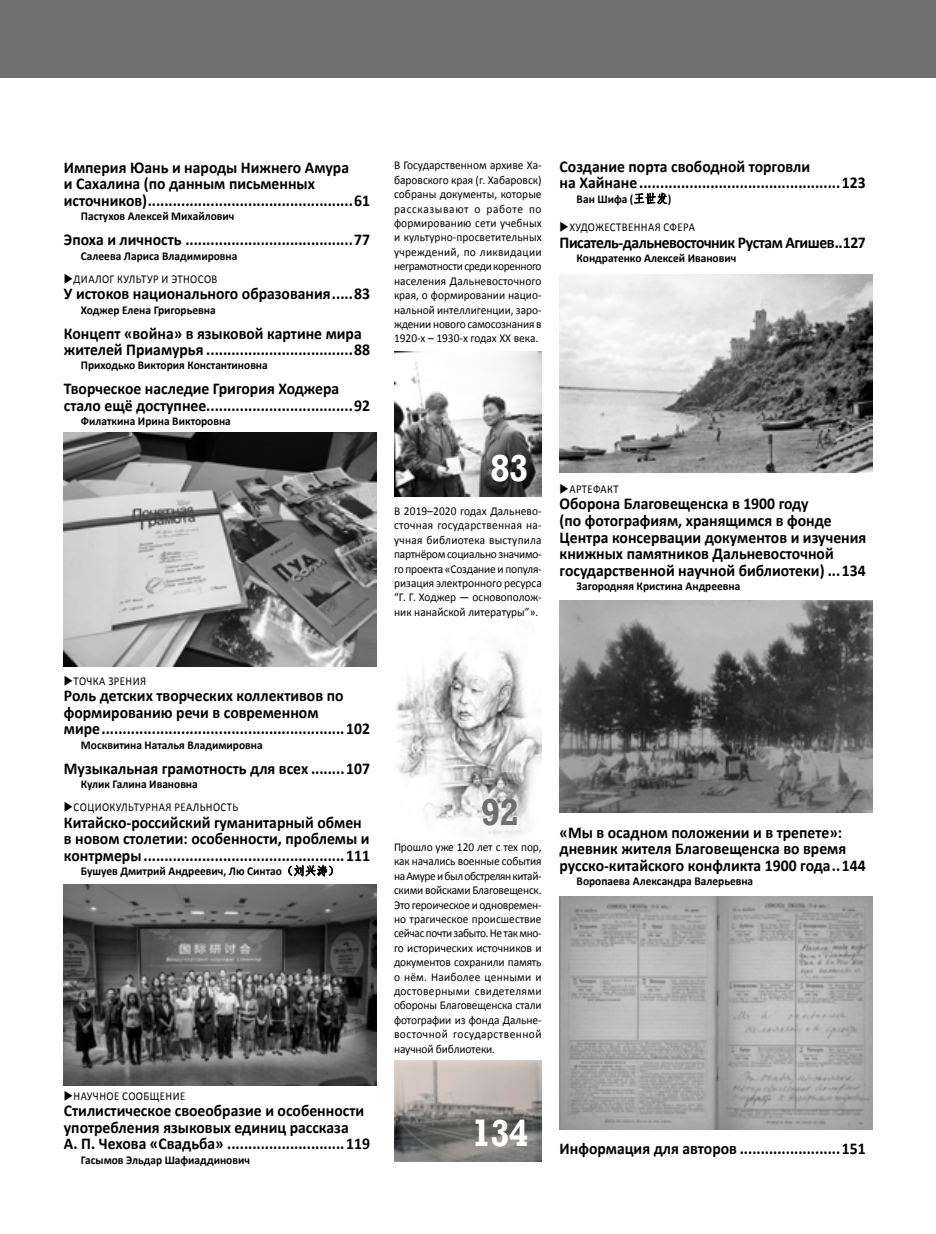
<style>
.page{position:relative;width:936px;height:1234px;background:#fff}
.page>*{position:absolute;margin:0;border:0;box-sizing:border-box;transform-origin:0 0}
.t1{font:700 37.5px "Rodeo";color:#fff;scale:.95 1}
.t2{font:700 37.5px "Rodeo";color:#6f6f6f;scale:.95 1}
.t3{font:700 16.5px/16.5px "Calibri";color:#000;scale:.95 1}
.t4{font:700 16.5px "Calibri";letter-spacing:-.03em;color:#000;scale:.95 1}
.t5{font:12px/14.4px "Calibri";color:#000;text-align:justify;scale:.95 1}
.t6{font:700 12px "Calibri";color:#000;scale:.95 1}
.t7{font:12px "Calibri";letter-spacing:.04em;color:#000;scale:.9 1}
.t8{font:12px "Calibri";letter-spacing:.03em;color:#000;scale:.9 1}
.s1{font-family:"Fang Song";font-weight:400}
</style>
<div class="page">
<div style="left:0;top:0;width:935px;height:78px;background:#6f6f6f"></div>
<svg style="left:288px;top:864px;width:45px;height:12px"></svg>
<svg style="left:634px;top:192px;width:33px;height:12px"></svg>
<img style="left:394px;top:352px;width:147px;height:144px">
<img style="left:396px;top:648px;width:145px;height:187px">
<img style="left:64px;top:884px;width:312px;height:200px">
<img style="left:64px;top:432px;width:312px;height:234px">
<img style="left:559px;top:600px;width:313px;height:212px">
<img style="left:394px;top:1060px;width:147px;height:101px">
<img style="left:559px;top:896px;width:313px;height:233px">
<img style="left:559px;top:274px;width:313px;height:198px">
<p class="t3" style="left:64px;top:158px;width:324px">Империя Юань и народы Нижнего Амура<br>и Сахалина (по данным письменных источников).................................................61</p>
<p class="t6" style="left:81px;top:209px;width:163px">Пастухов Алексей Михайлович</p>
<p class="t3" style="left:64px;top:231px;width:324px">Эпоха и личность ........................................77</p>
<p class="t6" style="left:81px;top:248px;width:166px">Салеева Лариса Владимировна</p>
<p class="t7" style="left:64px;top:271px;width:172px">◆ДИАЛОГ КУЛЬТУР И ЭТНОСОВ</p>
<p class="t3" style="left:64px;top:284px;width:324px">У истоков национального образования.....83</p>
<p class="t6" style="left:81px;top:302px;width:143px">Ходжер Елена Григорьевна</p>
<p class="t3" style="left:64px;top:324px;width:324px">Концепт «война» в языковой картине мира жителей Приамурья ...................................88</p>
<p class="t6" style="left:81px;top:358px;width:198px">Приходько Виктория Константиновна</p>
<p class="t3" style="left:64px;top:380px;width:324px">Творческое наследие Григория Ходжера стало ещё доступнее...................................92</p>
<p class="t6" style="left:81px;top:414px;width:159px">Филаткина Ирина Викторовна</p>
<p class="t7" style="left:64px;top:673px;width:93px">◆ТОЧКА ЗРЕНИЯ</p>
<p class="t3" style="left:64px;top:686px;width:324px">Роль детских творческих коллективов по формированию речи в современном мире..........................................................102</p>
<p class="t6" style="left:81px;top:737px;width:193px">Москвитина Наталья Владимировна</p>
<p class="t3" style="left:64px;top:759px;width:324px">Музыкальная грамотность для всех ........107</p>
<p class="t6" style="left:81px;top:776px;width:125px">Кулик Галина Ивановна</p>
<p class="t7" style="left:64px;top:799px;width:195px">◆СОЦИОКУЛЬТУРНАЯ РЕАЛЬНОСТЬ</p>
<p class="t3" style="left:64px;top:812px;width:324px">Китайско-российский гуманитарный обмен в новом столетии: особенности, проблемы и контрмеры................................................111</p>
<p class="t6" style="left:81px;top:863px;width:273px">Бушуев Дмитрий Андреевич, Лю Синтао<span class="s1">（刘兴涛）</span></p>
<p class="t7" style="left:64px;top:1087px;width:136px">◆НАУЧНОЕ СООБЩЕНИЕ</p>
<p class="t3" style="left:64px;top:1101px;width:324px">Стилистическое своеобразие и особенности употребления языковых единиц рассказа<br>А. П. Чехова «Свадьба» ............................119</p>
<p class="t6" style="left:81px;top:1151px;width:179px">Гасымов Эльдар Шафиаддинович</p>
<p class="t5" style="left:394px;top:158px;width:157px">В Государственном архиве Ха&shy;баровского края (г. Хабаровск) собраны документы, которые рассказывают о работе по формированию сети учебных и культурно-просветительных учреждений, по ликвидации неграмотности среди коренного населения Дальневосточного края, о формировании нацио&shy;нальной интеллигенции, заро&shy;ждении нового самосознания в 1920-х – 1930-х годах ХХ века.</p>
<p class="t3" style="left:559px;top:157px;width:324px">Создание порта свободной торговли<br>на Хайнане ................................................123</p>
<p class="t6" style="left:576px;top:191px;width:101px">Ван Шифа (<span class="s1">王世发</span>)</p>
<p class="t7" style="left:559px;top:220px;width:152px">◆ХУДОЖЕСТВЕННАЯ СФЕРА</p>
<p class="t4" style="left:559px;top:232px;width:324px">Писатель-дальневосточник Рустам Агишев..127</p>
<p class="t6" style="left:576px;top:251px;width:169px">Кондратенко Алексей Иванович</p>
<h1 class="t1" style="left:491px;top:446px;width:41px">83</h1>
<p class="t5" style="left:394px;top:503px;width:157px">В 2019–2020 годах Дальнево&shy;сточная государственная на&shy;учная библиотека выступила партнёром социально значимо&shy;го проекта «Создание и популя&shy;ризация электронного ресурса “Г. Г. Ходжер — основополож&shy;ник нанайской литературы”».</p>
<p class="t8" style="left:559px;top:481px;width:67px">◆АРТЕФАКТ</p>
<p class="t3" style="left:559px;top:495px;width:324px">Оборона Благовещенска в 1900 году<br>(по фотографиям, хранящимся в фонде Центра консервации документов и изучения книжных памятников Дальневосточной государственной научной библиотеки) ...134</p>
<p class="t6" style="left:576px;top:578px;width:174px">Загородняя Кристина Андреевна</p>
<h1 class="t2" style="left:481px;top:790px;width:41px">92</h1>
<p class="t5" style="left:394px;top:839px;width:157px">Прошло уже 120 лет с тех пор, как начались военные события на Амуре и был обстрелян китай&shy;скими войсками Благовещенск.<br>Это героическое и одновремен&shy;но трагическое происшествие сейчас почти забыто. Не так мно&shy;го исторических источников и документов сохранили память о нём. Наиболее ценными и достоверными свидетелями обороны Благовещенска стали фотографии из фонда Дальне&shy;восточной государственной научной библиотеки.</p>
<p class="t3" style="left:559px;top:823px;width:324px">«Мы в осадном положении и в трепете»: дневник жителя Благовещенска во время русско-китайского конфликта 1900 года..144</p>
<p class="t6" style="left:576px;top:873px;width:187px">Воропаева Александра Валерьевна</p>
<h1 class="t1" style="left:472px;top:1111px;width:60px">134</h1>
<p class="t3" style="left:559px;top:1138px;width:324px">Информация для авторов ........................151</p>
</div>
